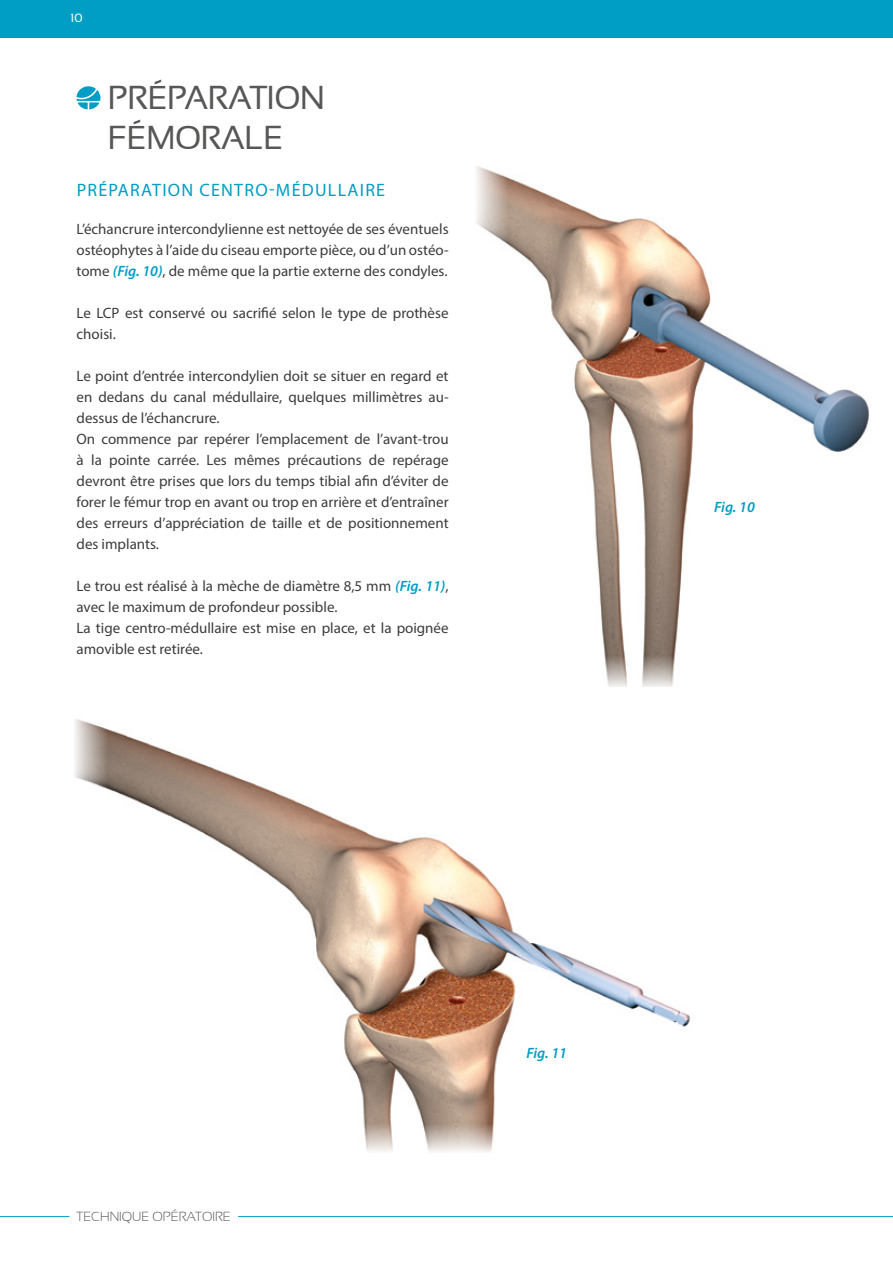
<style>
.page{position:relative;width:893px;height:1263px;background:#fff}
.page>*{position:absolute;margin:0;border:0;box-sizing:border-box;transform-origin:0 0}
.t1{font:33px/39.6px "Sansation";letter-spacing:-.01em;color:#575756}
.t2{font:18px "Myriad Pro";letter-spacing:.07em;color:#009dc5}
.t3{font:15px/21px "Myriad Pro";color:#3c3c3b}
.t4{font:italic 600 15px "Myriad Pro";color:#009dc5}
.t5{font:300 13.2px "Sansation";color:#575756}
.t6{font:12px "Sansation";color:#fff}
.s1{font-weight:600;font-style:italic;color:#009dc5}
</style>
<div class="page">
<hr style="left:238px;top:1216px;width:655px;height:1px;background:#009dc5">
<hr style="left:0;top:1216px;width:69px;height:1px;background:#009dc5">
<div style="left:0;top:0;width:893px;height:38px;background:#009dc5"></div>
<svg style="left:78px;top:102px;width:10px;height:7px"></svg>
<svg style="left:76px;top:86px;width:24px;height:15px"></svg>
<svg style="left:89px;top:102px;width:10px;height:7px"></svg>
<img style="left:509px;top:178px;width:360px;height:476px">
<svg style="left:604px;top:654px;width:72px;height:33px"></svg>
<svg style="left:476px;top:166px;width:33px;height:80px"></svg>
<img style="left:108px;top:729px;width:582px;height:393px">
<svg style="left:74px;top:719px;width:34px;height:71px"></svg>
<svg style="left:363px;top:1122px;width:131px;height:30px"></svg>
<p class="t6" style="left:71px;top:11px;width:13px">10</p>
<h1 class="t1" style="left:108px;top:78px;width:219px">PRÉPARATION<br>FÉMORALE</h1>
<p class="t2" style="left:77px;top:179px;width:310px">PRÉPARATION CENTRO-MÉDULLAIRE</p>
<p class="t3" style="left:77px;top:218px;width:374px;text-align:justify">L’échancrure intercondylienne est nettoyée de ses éventuels ostéophytes à l’aide du ciseau emporte pièce, ou d’un ostéo&shy;tome <span class="s1">(Fig. 10)</span>, de même que la partie externe des condyles.</p>
<p class="t3" style="left:77px;top:302px;width:374px">Le LCP est conservé ou sacrifié selon le type de prothèse choisi.</p>
<p class="t3" style="left:77px;top:365px;width:374px">Le point d’entrée intercondylien doit se situer en regard et en dedans du canal médullaire, quelques millimètres au&shy;dessus de l’échancrure.<br>On commence par repérer l’emplacement de l’avant-trou à la pointe carrée. Les mêmes précautions de repérage devront être prises que lors du temps tibial afin d’éviter de forer le fémur trop en avant ou trop en arrière et d’entraîner des erreurs d’appréciation de taille et de positionnement des implants.</p>
<p class="t3" style="left:77px;top:575px;width:374px">Le trou est réalisé à la mèche de diamètre 8,5 mm <span class="s1">(Fig. 11)</span>, avec le maximum de profondeur possible.<br>La tige centro-médullaire est mise en place, et la poignée amovible est retirée.</p>
<p class="t4" style="left:714px;top:497px;width:42px">Fig. 10</p>
<p class="t5" style="left:77px;top:1209px;width:156px">TECHNIQUE OPÉRATOIRE</p>
<p class="t4" style="left:526px;top:1043px;width:42px">Fig. 11</p>
</div>
